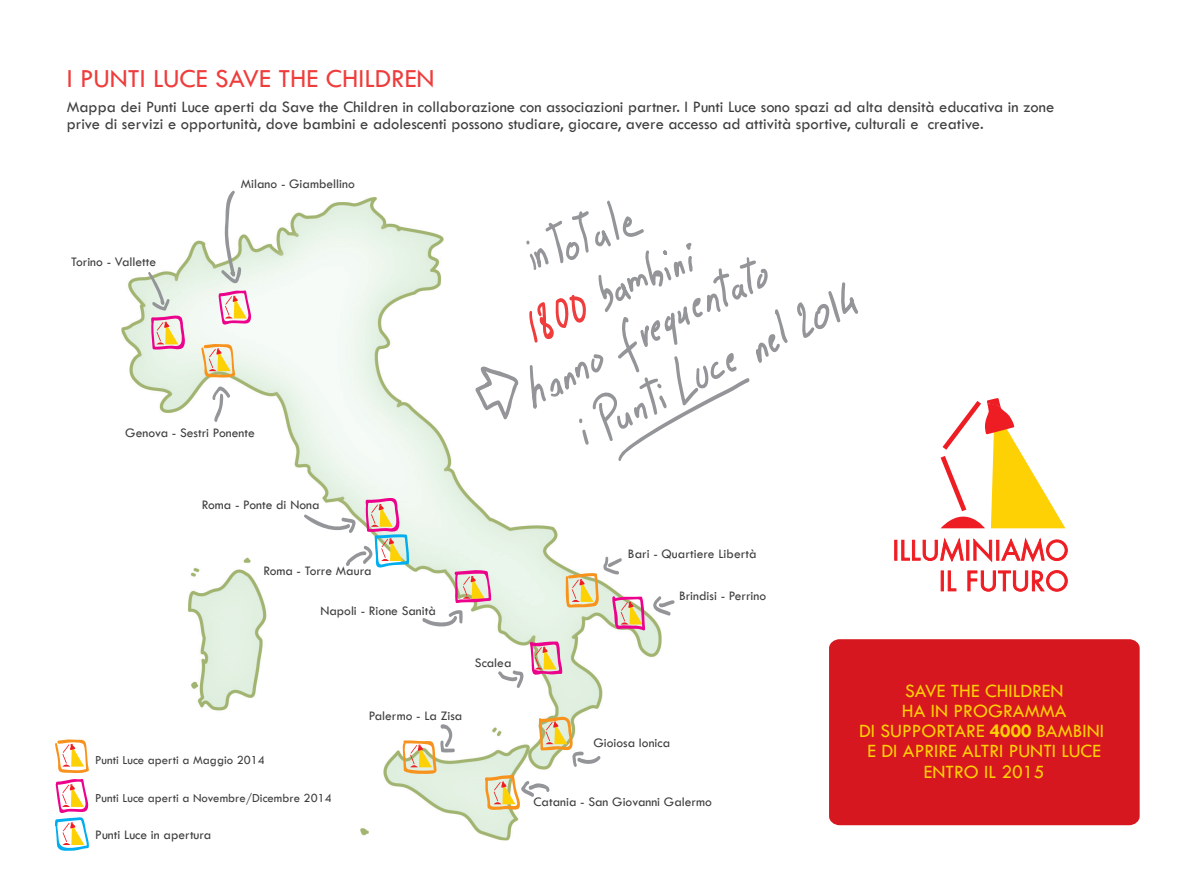
<style>
.page{position:relative;width:1191px;height:893px;background:#fff}
.page>*{position:absolute;margin:0;border:0;box-sizing:border-box;transform-origin:0 0}
.t1{font:27px "Tw Cen";color:#ee3d3c}
.t2{font:19.5px/20.1px "Tw Cen";color:#fed105;text-align:center}
.t3{font:16.5px/16.8px "Tw Cen";color:#3e3e3f}
.t4{font:13.5px "Tw Cen";color:#3e3e3f}
.t5{font:12.75px "Tw Cen";color:#3e3e3f}
.s1{font-weight:700}
</style>
<div class="page">
<img style="left:121px;top:197px;width:541px;height:643px">
<div style="left:829px;top:639px;width:310px;height:186px;background:#d7171f"></div>
<svg style="left:940px;top:398px;width:125px;height:130px"></svg>
<div style="left:894px;top:540px;width:3px;height:21px;background:#ee1d23;border:1px solid #ee1d23"></div>
<svg style="left:901px;top:537px;width:63px;height:25px"></svg>
<div style="left:966px;top:540px;width:3px;height:21px;background:#ee1d23;border:1px solid #ee1d23"></div>
<svg style="left:973px;top:538px;width:19px;height:24px"></svg>
<div style="left:996px;top:540px;width:3px;height:21px;background:#ee1d23;border:1px solid #ee1d23"></div>
<svg style="left:1001px;top:537px;width:67px;height:25px"></svg>
<div style="left:940px;top:570px;width:3px;height:21px;background:#ee1d23;border:1px solid #ee1d23"></div>
<svg style="left:947px;top:570px;width:9px;height:22px"></svg>
<svg style="left:967px;top:570px;width:101px;height:22px"></svg>
<svg style="left:221px;top:190px;width:20px;height:94px"></svg>
<svg style="left:212px;top:385px;width:19px;height:38px"></svg>
<svg style="left:422px;top:609px;width:41px;height:21px"></svg>
<svg style="left:497px;top:670px;width:26px;height:19px"></svg>
<svg style="left:475px;top:366px;width:44px;height:54px"></svg>
<svg style="left:402px;top:724px;width:53px;height:51px"></svg>
<svg style="left:484px;top:774px;width:66px;height:38px"></svg>
<svg style="left:539px;top:716px;width:62px;height:52px"></svg>
<svg style="left:529px;top:641px;width:33px;height:35px"></svg>
<svg style="left:565px;top:556px;width:110px;height:75px"></svg>
<svg style="left:454px;top:569px;width:37px;height:34px"></svg>
<svg style="left:303px;top:498px;width:106px;height:71px"></svg>
<svg style="left:148px;top:271px;width:40px;height:79px;background:#e2cec9"></svg>
<svg style="left:218px;top:290px;width:33px;height:35px"></svg>
<svg style="left:201px;top:344px;width:34px;height:34px"></svg>
<svg style="left:55px;top:779px;width:34px;height:72px"></svg>
<svg style="left:55px;top:739px;width:34px;height:34px"></svg>
<svg style="left:526px;top:199px;width:262px;height:263px"></svg>
<svg style="left:797px;top:282px;width:61px;height:56px"></svg>
<h1 class="t1" style="left:67px;top:62px;width:369px">I PUNTI LUCE SAVE THE CHILDREN</h1>
<p class="t3" style="left:67px;top:99px;width:989px">Mappa dei Punti Luce aperti da Save the Children in collaborazione con associazioni partner. I Punti Luce sono spazi ad alta densità educativa in zone prive di servizi e opportunità, dove bambini e adolescenti possono studiare, giocare, avere accesso ad attività sportive, culturali e creative.</p>
<p class="t4" style="left:71px;top:253px;width:87px">Torino - Vallette</p>
<p class="t4" style="left:241px;top:175px;width:115px">Milano - Giambellino</p>
<p class="t4" style="left:125px;top:424px;width:131px">Genova - Sestri Ponente</p>
<p class="t4" style="left:202px;top:496px;width:119px">Roma - Ponte di Nona</p>
<p class="t4" style="left:263px;top:562px;width:110px">Roma - Torre Maura</p>
<p class="t4" style="left:320px;top:602px;width:117px">Napoli - Rione Sanità</p>
<p class="t4" style="left:475px;top:654px;width:38px">Scalea</p>
<p class="t5" style="left:95px;top:753px;width:171px">Punti Luce aperti a Maggio 2014</p>
<p class="t5" style="left:95px;top:790px;width:238px">Punti Luce aperti a Novembre/Dicembre 2014</p>
<p class="t4" style="left:95px;top:827px;width:118px">Punti Luce in apertura</p>
<p class="t4" style="left:369px;top:708px;width:95px">Palermo - La Zisa</p>
<p class="t4" style="left:628px;top:546px;width:130px">Bari - Quartiere Libertà</p>
<p class="t4" style="left:679px;top:587px;width:89px">Brindisi - Perrino</p>
<p class="t4" style="left:593px;top:735px;width:78px">Gioiosa Ionica</p>
<p class="t4" style="left:533px;top:793px;width:180px">Catania - San Giovanni Galermo</p>
<p class="t2" style="left:859px;top:681px;width:246px">SAVE THE CHILDREN<br>HA IN PROGRAMMA<br>DI SUPPORTARE <span class="s1">4000</span> BAMBINI<br>E DI APRIRE ALTRI PUNTI LUCE<br>ENTRO IL 2015</p>
</div>
